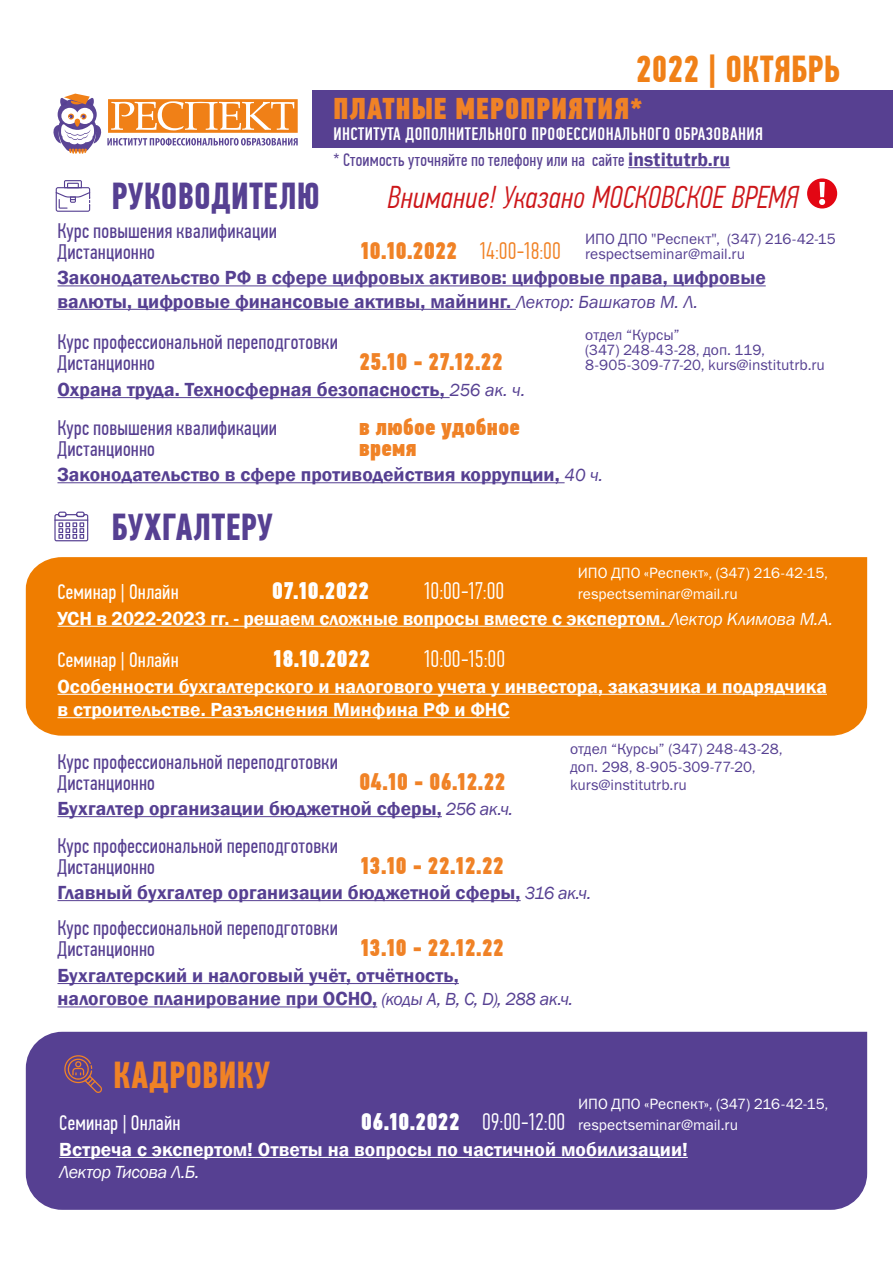
<style>
.page{position:relative;width:893px;height:1263px;background:#fff}
.page>*{position:absolute;margin:0;border:0;box-sizing:border-box;transform-origin:0 0}
.t1{font:700 37.5px "PF Din Text Comp Pro";letter-spacing:.01em;color:#564092}
.t2{font:700 37.5px "PF Din Text Comp Pro";color:#f08017}
.t3{font:700 37.5px "PF Din Text Comp Pro";letter-spacing:.005em;color:#f08226}
.t4{font:italic 300 31.5px "PF Din Text Comp Pro";letter-spacing:.01em;color:#cd171a}
.t5{font:30px "PF Din Text Comp Pro X Black";letter-spacing:.035em;color:#f08226}
.t6{font:24px "PF Din Text Comp Pro X Black";letter-spacing:-.015em;color:#f08226}
.t7{font:300 24px "PF Din Text Comp Pro";letter-spacing:-.005em;color:#fff}
.t8{font:300 24px "PF Din Text Comp Pro";letter-spacing:-.01em;color:#f08226}
.t9{font:24px "PF Din Text Comp Pro X Black";letter-spacing:-.02em;color:#fff}
.t10{font:24px/21px "PF Din Text Comp Pro X Black";letter-spacing:.01em;color:#f08226}
.t11{font:21px/21px "PF Din Text Comp Pro";letter-spacing:.01em;color:#574091}
.t12{font:21px "PF Din Text Comp Pro";letter-spacing:.01em;color:#fff}
.t13{font:600 19.5px/23.4px "Franklin Gothic";letter-spacing:.005em;color:#564092}
.t14{font:600 19.5px/23.4px "Franklin Gothic";color:#fff}
.t15{font:500 18px "PF Din Text Comp Pro";letter-spacing:.025em;color:#fff}
.t16{font:18px "PF Din Text Comp Pro";letter-spacing:.015em;color:#574091}
.t17{font:italic 18px "Franklin Gothic";letter-spacing:-.025em;color:#fff}
.t18{font:15px/15px "Franklin Gothic Book C";letter-spacing:.005em;color:#564092}
.t19{font:15px/21px "Franklin Gothic Book C";color:#fff}
.s1{font-family:"Franklin Gothic";font-weight:600;font-size:19.5px;color:#564092}
.s2{font-family:"PF Din Text Comp Pro X Black";font-weight:400}
.s3{font-weight:400;font-style:italic;font-size:18px}
</style>
<div class="page">
<div style="left:313px;top:90px;width:580px;height:57px;background:#574091"></div>
<svg style="left:53px;top:94px;width:245px;height:60px"></svg>
<hr style="left:628px;top:167px;width:102px;height:1px;background:#564092">
<div style="left:26px;top:557px;width:841px;height:179px;background:#ef7d00"></div>
<svg style="left:54px;top:512px;width:34px;height:29px"></svg>
<hr style="left:57px;top:816px;width:385px;height:1px;background:#564092">
<hr style="left:57px;top:900px;width:464px;height:1px;background:#564092">
<hr style="left:57px;top:983px;width:402px;height:1px;background:#564092">
<hr style="left:57px;top:1006px;width:320px;height:1px;background:#564092">
<hr style="left:57px;top:626px;width:613px;height:1px;background:#fff">
<hr style="left:57px;top:694px;width:770px;height:1px;background:#fff">
<hr style="left:57px;top:717px;width:453px;height:1px;background:#fff">
<svg style="left:56px;top:180px;width:34px;height:32px"></svg>
<hr style="left:57px;top:286px;width:709px;height:1px;background:#564092">
<hr style="left:57px;top:309px;width:459px;height:1px;background:#564092">
<hr style="left:57px;top:397px;width:393px;height:1px;background:#564092">
<hr style="left:57px;top:482px;width:508px;height:1px;background:#564092">
<div style="left:807px;top:178px;width:30px;height:30px;background:#e30613;border-radius:50%"></div>
<svg style="left:819px;top:182px;width:6px;height:23px"></svg>
<div style="left:26px;top:1032px;width:841px;height:178px;background:#564092"></div>
<hr style="left:59px;top:1157px;width:629px;height:1px;background:#fff">
<svg style="left:63px;top:1054px;width:39px;height:39px;background:#744d7c"></svg>
<h1 class="t2" style="left:636px;top:47px;width:206px">2022 | ОКТЯБРЬ</h1>
<h3 class="t5" style="left:333px;top:90px;width:311px">ПЛАТНЫЕ МЕРОПРИЯТИЯ*</h3>
<p class="t15" style="left:333px;top:123px;width:431px">ИНСТИТУТА ДОПОЛНИТЕЛЬНОГО ПРОФЕССИОНАЛЬНОГО ОБРАЗОВАНИЯ</p>
<h1 class="t1" style="left:111px;top:173px;width:210px">РУКОВОДИТЕЛЮ</h1>
<p class="t16" style="left:333px;top:151px;width:398px">* Стоимость уточняйте по телефону или на сайте <span class="s1">institutrb.ru</span></p>
<h2 class="t4" style="left:387px;top:179px;width:413px">Внимание! Указано МОСКОВСКОЕ ВРЕМЯ</h2>
<p class="t11" style="left:57px;top:220px;width:221px">Курс повышения квалификации<br>Дистанционно</p>
<p class="t8" style="left:359px;top:237px;width:203px"><span class="s2">10.10.2022</span> 14:00-18:00</p>
<p class="t18" style="left:585px;top:231px;width:252px">ИПО ДПО "Респект", (347) 216-42-15 respectseminar@mail.ru</p>
<p class="t13" style="left:57px;top:266px;width:710px">Законодательство РФ в сфере цифровых активов: цифровые права, цифровые валюты, цифровые финансовые активы, майнинг. <span class="s3">Лектор: Башкатов М. Л.</span></p>
<p class="t11" style="left:57px;top:332px;width:282px">Курс профессиональной переподготовки<br>Дистанционно</p>
<p class="t18" style="left:585px;top:328px;width:241px">отдел “Курсы”<br>(347) 248-43-28, доп. 119,<br>8-905-309-77-20, kurs@institutrb.ru</p>
<p class="t6" style="left:359px;top:347px;width:146px">25.10 - 27.12.22</p>
<p class="t13" style="left:57px;top:378px;width:469px">Охрана труда. Техносферная безопасность, <span class="s3">256 ак. ч.</span></p>
<p class="t11" style="left:57px;top:417px;width:221px">Курс повышения квалификации<br>Дистанционно</p>
<p class="t10" style="left:359px;top:416px;width:162px">в любое удобное время</p>
<p class="t13" style="left:57px;top:463px;width:547px">Законодательство в сфере противодействия коррупции, <span class="s3">40 ч.</span></p>
<h1 class="t1" style="left:111px;top:504px;width:163px">БУХГАЛТЕРУ</h1>
<p class="t19" style="left:578px;top:562px;width:252px">ИПО ДПО «Респект», (347) 216-42-15, respectseminar@mail.ru</p>
<p class="t14" style="left:57px;top:607px;width:777px">УСН в 2022-2023 гг. - решаем сложные вопросы вместе с экспертом. <span class="s3">Лектор Климова М.А.</span></p>
<p class="t12" style="left:57px;top:649px;width:123px">Семинар | Онлайн</p>
<p class="t9" style="left:272px;top:644px;width:100px">18.10.2022</p>
<p class="t7" style="left:422px;top:645px;width:84px">10:00-15:00</p>
<p class="t14" style="left:57px;top:675px;width:771px">Особенности бухгалтерского и налогового учета у инвестора, заказчика и подрядчика в строительстве. Разъяснения Минфина РФ и ФНС</p>
<p class="t12" style="left:57px;top:581px;width:123px">Семинар | Онлайн</p>
<p class="t9" style="left:272px;top:576px;width:99px">07.10.2022</p>
<p class="t7" style="left:422px;top:577px;width:83px">10:00-17:00</p>
<p class="t11" style="left:57px;top:751px;width:282px">Курс профессиональной переподготовки<br>Дистанционно</p>
<p class="t6" style="left:359px;top:766px;width:148px">04.10 - 06.12.22</p>
<p class="t18" style="left:570px;top:739px;width:214px;line-height:18px">отдел “Курсы” (347) 248-43-28, доп. 298, 8-905-309-77-20, kurs@institutrb.ru</p>
<p class="t13" style="left:57px;top:797px;width:457px">Бухгалтер организации бюджетной сферы, <span class="s3">256 ак.ч.</span></p>
<p class="t11" style="left:57px;top:835px;width:282px">Курс профессиональной переподготовки<br>Дистанционно</p>
<p class="t6" style="left:359px;top:850px;width:147px">13.10 - 22.12.22</p>
<p class="t13" style="left:57px;top:881px;width:535px">Главный бухгалтер организации бюджетной сферы, <span class="s3">316 ак.ч.</span></p>
<p class="t11" style="left:57px;top:918px;width:282px">Курс профессиональной переподготовки<br>Дистанционно</p>
<p class="t6" style="left:359px;top:933px;width:147px">13.10 - 22.12.22</p>
<p class="t13" style="left:57px;top:964px;width:517px">Бухгалтерский и налоговый учёт, отчётность,<br>налоговое планирование при ОСНО, <span class="s3">(коды А, В, С, D), 288 ак.ч.</span></p>
<h1 class="t3" style="left:113px;top:1052px;width:158px">КАДРОВИКУ</h1>
<p class="t12" style="left:59px;top:1112px;width:123px">Семинар | Онлайн</p>
<p class="t7" style="left:361px;top:1108px;width:206px"><span class="s2">06.10.2022</span> 09:00-12:00</p>
<p class="t19" style="left:578px;top:1093px;width:252px">ИПО ДПО «Респект», (347) 216-42-15, respectseminar@mail.ru</p>
<p class="t14" style="left:59px;top:1138px;width:630px">Встреча с экспертом! Ответы на вопросы по частичной мобилизации!</p>
<p class="t17" style="left:59px;top:1160px;width:142px">Лектор Тисова Л.Б.</p>
</div>
